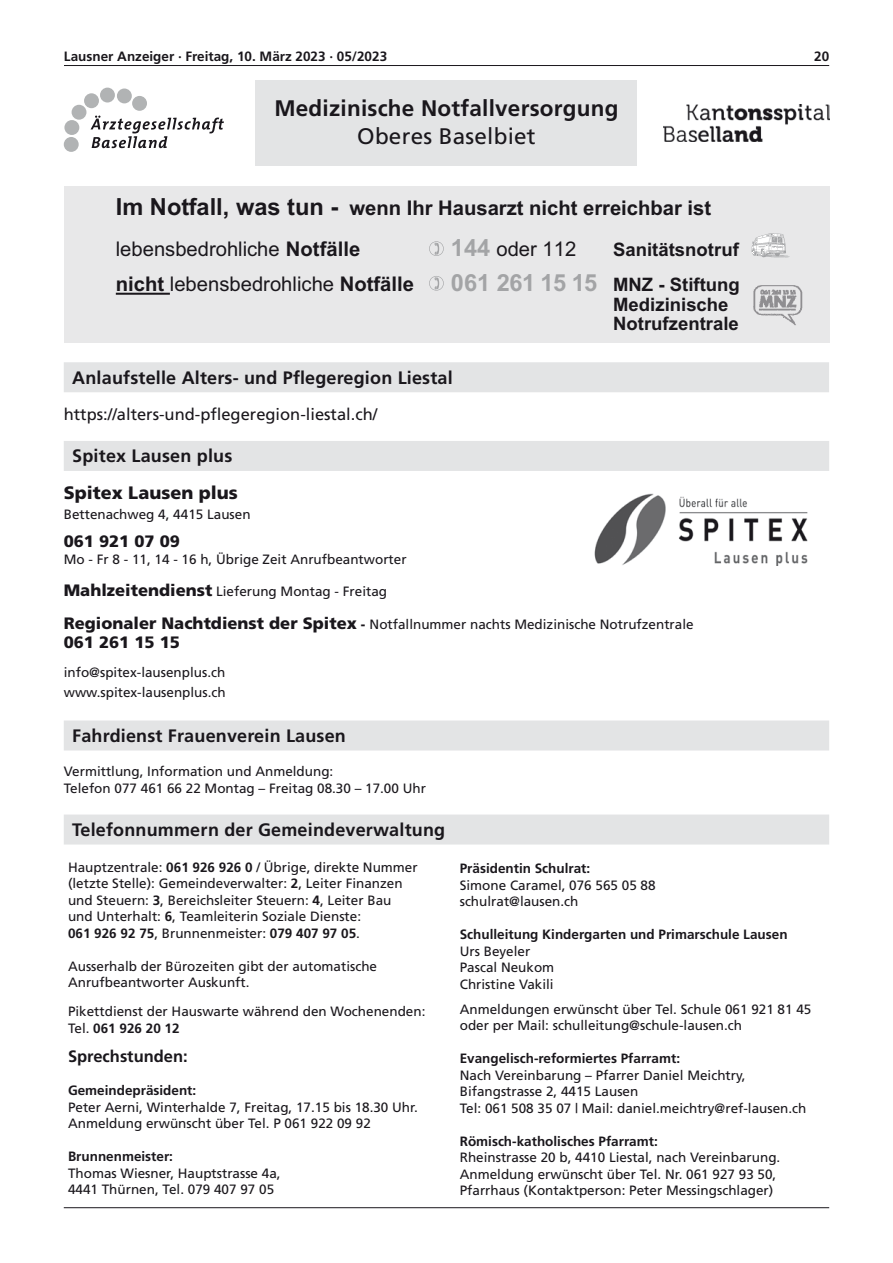
<style>
.page{position:relative;width:893px;height:1263px;background:#fff}
.page>*{position:absolute;margin:0;border:0;box-sizing:border-box;transform-origin:0 0}
.t1{font:700 22.5px "Frutiger";letter-spacing:.01em;color:#1a171c}
.t2{font:22.5px "Frutiger";letter-spacing:.01em;color:#1a171c}
.t3{font:700 20.25px/40.8px "Arial";color:#1a171c}
.t4{font:20.25px "Arial";color:#1a171c}
.t5{font:700 18.45px/19.6px "Arial";color:#1a171c}
.t6{font:700 18px "Frutiger";letter-spacing:.01em;color:#1a171c}
.t7{font:900 18px "Frutiger CE";color:#1a171c}
.t8{font:16.5px "Frutiger";color:#1a171c}
.t9{font:900 16.5px "Frutiger CE";color:#1a171c}
.t10{font:700 16.5px "Frutiger";color:#1a171c}
.t11{font:13.5px/16.5px "Frutiger";color:#1a171c}
.t12{font:700 13.5px "Frutiger";color:#1a171c}
.s1{font-size:23.55px}
.s2{font-weight:400}
.s3{font-weight:700;font-size:23.55px;color:#a3a4a6}
.s4{font-weight:700}
.s5{font-size:23.55px;color:#a3a4a6}
.s6{font-family:"Frutiger CE";font-weight:900;font-size:16.5px}
.s7{font-family:"Frutiger CE";font-weight:900}
</style>
<div class="page">
<hr style="left:64px;top:65px;width:765px;height:1px;background:#1a171c">
<hr style="left:64px;top:1207px;width:765px;height:1px;background:#1a171c">
<div style="left:256px;top:80px;width:381px;height:86px;background:#e3e4e5"></div>
<img style="left:664px;top:104px;width:165px;height:37px">
<div style="left:64px;top:137px;width:15px;height:15px;background:#b1b3b4;border-radius:50%"></div>
<div style="left:64px;top:120px;width:15px;height:15px;background:#b1b3b4;border-radius:50%"></div>
<div style="left:72px;top:105px;width:14px;height:15px;background:#b1b3b4;border-radius:50%"></div>
<div style="left:84px;top:93px;width:15px;height:15px;background:#b1b3b4;border-radius:50%"></div>
<div style="left:100px;top:88px;width:15px;height:14px;background:#b1b3b4;border-radius:50%"></div>
<div style="left:117px;top:89px;width:15px;height:14px;background:#b1b3b4;border-radius:50%"></div>
<div style="left:132px;top:96px;width:15px;height:15px;background:#b1b3b4;border-radius:50%"></div>
<svg style="left:91px;top:116px;width:133px;height:32px"></svg>
<div style="left:64px;top:814px;width:765px;height:30px;background:#e3e4e5"></div>
<div style="left:64px;top:186px;width:765px;height:156px;background:#e8e8e9"></div>
<svg style="left:429px;top:241px;width:15px;height:15px"></svg>
<hr style="left:116px;top:293px;width:54px;height:2px;background:#1a171c">
<svg style="left:429px;top:276px;width:15px;height:15px"></svg>
<svg style="left:751px;top:233px;width:39px;height:25px"></svg>
<img style="left:753px;top:285px;width:50px;height:41px">
<div style="left:64px;top:441px;width:765px;height:30px;background:#e3e4e5"></div>
<div style="left:64px;top:720px;width:765px;height:30px;background:#e3e4e5"></div>
<img style="left:594px;top:494px;width:214px;height:71px">
<div style="left:64px;top:362px;width:765px;height:30px;background:#e3e4e5"></div>
<p class="t12" style="left:64px;top:48px;width:325px">Lausner Anzeiger · Freitag, 10. März 2023 · 05/2023</p>
<p class="t12" style="left:814px;top:48px;width:17px">20</p>
<h1 class="t1" style="left:274px;top:95px;width:346px">Medizinische Notfallversorgung</h1>
<h1 class="t2" style="left:357px;top:123px;width:180px">Oberes Baselbiet</h1>
<h2 class="t3" style="left:116px;top:188px;width:597px"><span class="s1">Im Notfall, was tun -</span> wenn Ihr Hausarzt nicht erreichbar ist <span class="s2">lebensbedrohliche</span> Notfälle</h2>
<h2 class="t4" style="left:451px;top:236px;width:127px"><span class="s3">144</span> oder 112</h2>
<h3 class="t5" style="left:613px;top:240px;width:127px">Sanitätsnotruf</h3>
<h2 class="t4" style="left:116px;top:270px;width:300px"><span class="s4">nicht</span> lebensbedrohliche <span class="s4">Notfälle</span></h2>
<h3 class="t5" style="left:613px;top:275px;width:128px;text-indent:-162px"><span class="s5">061 261 15 15</span> MNZ - Stiftung<br>Medizinische<br>Notrufzentrale</h3>
<h3 class="t6" style="left:72px;top:367px;width:382px">Anlaufstelle Alters- und Pflegeregion Liestal</h3>
<p class="t8" style="left:64px;top:405px;width:315px">https://alters-und-pflegeregion-liestal.ch/</p>
<h3 class="t6" style="left:72px;top:445px;width:162px">Spitex Lausen plus</h3>
<h3 class="t7" style="left:64px;top:482px;width:176px">Spitex Lausen plus</h3>
<p class="t11" style="left:64px;top:506px;width:188px">Bettenachweg 4, 4415 Lausen</p>
<p class="t9" style="left:64px;top:532px;width:118px">061 921 07 09</p>
<p class="t11" style="left:64px;top:551px;width:344px">Mo - Fr 8 - 11, 14 - 16 h, Übrige Zeit Anrufbeantworter</p>
<p class="t11" style="left:64px;top:583px;width:325px"><span class="s6">Mahlzeitendienst</span> Lieferung Montag - Freitag</p>
<p class="t11" style="left:64px;top:615px;width:631px"><span class="s6">Regionaler Nachtdienst der Spitex</span> <span class="s7">-</span> Notfallnummer nachts Medizinische Notrufzentrale</p>
<p class="t9" style="left:64px;top:632px;width:118px">061 261 15 15</p>
<p class="t11" style="left:64px;top:663px;width:164px;line-height:19.5px">info@spitex-lausenplus.ch www.spitex-lausenplus.ch</p>
<h3 class="t6" style="left:72px;top:725px;width:275px">Fahrdienst Frauenverein Lausen</h3>
<p class="t11" style="left:64px;top:762px;width:364px">Vermittlung, Information und Anmeldung:<br>Telefon 077 461 66 22 Montag – Freitag 08.30 – 17.00 Uhr</p>
<h3 class="t6" style="left:72px;top:819px;width:374px">Telefonnummern der Gemeindeverwaltung</h3>
<p class="t11" style="left:68px;top:858px;width:351px">Hauptzentrale: <span class="s4">061 926 926 0</span> / Übrige, direkte Nummer (letzte Stelle): Gemeindeverwalter: <span class="s4">2</span>, Leiter Finanzen und Steuern: <span class="s4">3</span>, Bereichsleiter Steuern: <span class="s4">4</span>, Leiter Bau und Unterhalt: <span class="s4">6</span>, Teamleiterin Soziale Dienste:<br><span class="s4">061 926 92 75</span>, Brunnenmeister: <span class="s4">079 407 97 05</span>.</p>
<p class="t11" style="left:68px;top:957px;width:311px">Ausserhalb der Bürozeiten gibt der automatische<br>Anrufbeantworter Auskunft.</p>
<p class="t11" style="left:68px;top:1003px;width:359px">Pikettdienst der Hauswarte während den Wochenenden:<br>Tel. <span class="s4">061 926 20 12</span></p>
<p class="t10" style="left:68px;top:1047px;width:121px">Sprechstunden:</p>
<p class="t12" style="left:68px;top:1082px;width:130px">Gemeindepräsident:</p>
<p class="t11" style="left:68px;top:1098px;width:351px">Peter Aerni, Winterhalde 7, Freitag, 17.15 bis 18.30 Uhr.<br>Anmeldung erwünscht über Tel. P 061 922 09 92</p>
<p class="t12" style="left:68px;top:1148px;width:107px">Brunnenmeister:</p>
<p class="t11" style="left:68px;top:1164px;width:214px">Thomas Wiesner, Hauptstrasse 4a,<br>4441 Thürnen, Tel. 079 407 97 05</p>
<p class="t12" style="left:460px;top:860px;width:132px">Präsidentin Schulrat:</p>
<p class="t11" style="left:460px;top:876px;width:197px">Simone Caramel, 076 565 05 88 schulrat@lausen.ch</p>
<p class="t12" style="left:460px;top:926px;width:329px">Schulleitung Kindergarten und Primarschule Lausen</p>
<p class="t11" style="left:460px;top:942px;width:96px">Urs Beyeler<br>Pascal Neukom<br>Christine Vakili</p>
<p class="t11" style="left:460px;top:1000px;width:353px">Anmeldungen erwünscht über Tel. Schule 061 921 81 45 oder per Mail: schulleitung@schule-lausen.ch</p>
<p class="t12" style="left:460px;top:1050px;width:222px">Evangelisch-reformiertes Pfarramt:</p>
<p class="t11" style="left:460px;top:1066px;width:348px">Nach Vereinbarung – Pfarrer Daniel Meichtry,<br>Bifangstrasse 2, 4415 Lausen<br>Tel: 061 508 35 07 | Mail: daniel.meichtry@ref-lausen.ch</p>
<p class="t12" style="left:460px;top:1133px;width:200px">Römisch-katholisches Pfarramt:</p>
<p class="t11" style="left:460px;top:1149px;width:322px">Rheinstrasse 20 b, 4410 Liestal, nach Vereinbarung.<br>Anmeldung erwünscht über Tel. Nr. 061 927 93 50,<br>Pfarrhaus (Kontaktperson: Peter Messingschlager)</p>
</div>
